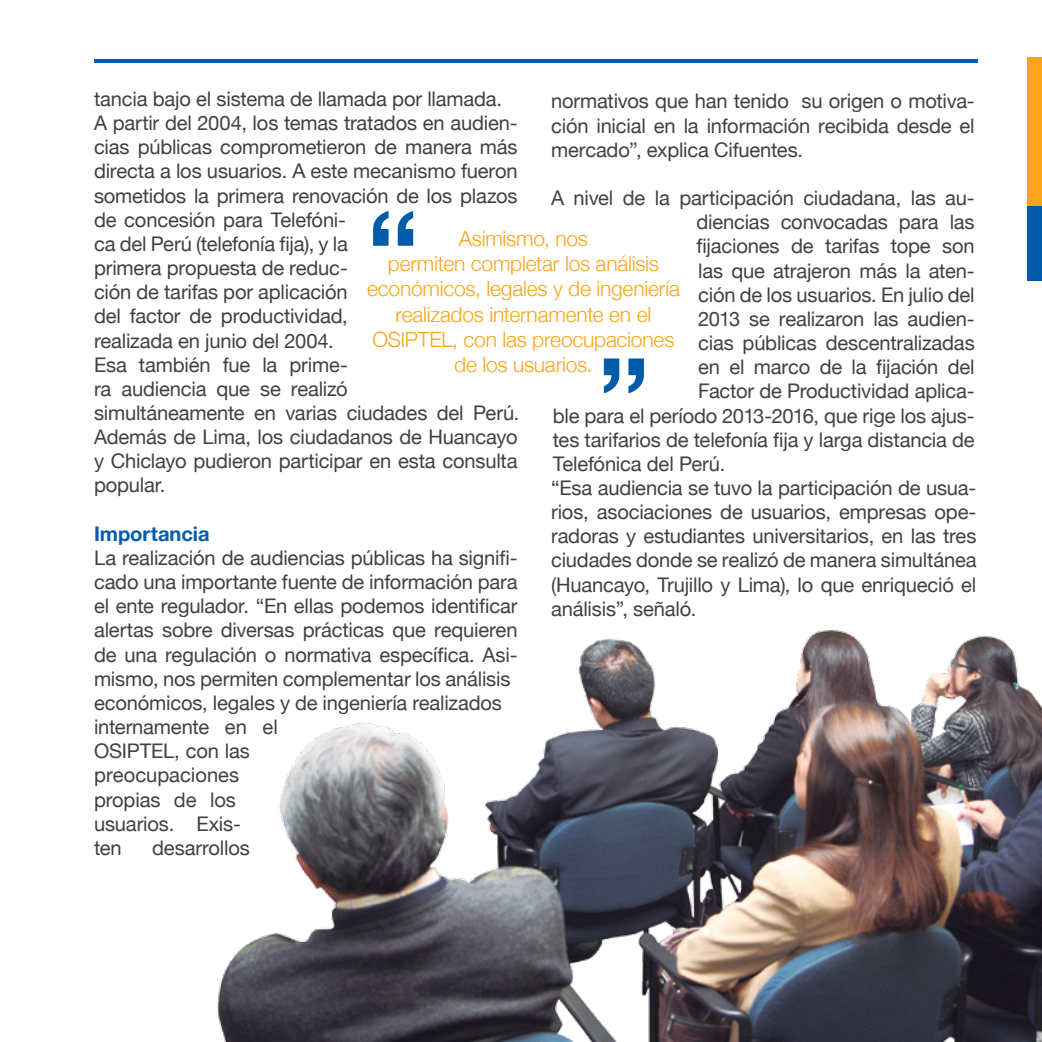
<style>
.page{position:relative;width:1042px;height:1042px;background:#fff}
.page>*{position:absolute;margin:0;border:0;box-sizing:border-box;transform-origin:0 0}
.t1{font:300 21px/25.2px "Helvetica Neue";letter-spacing:-.01em;color:#faa41a;text-align:center}
.t2{font:20.12px/24.2px "Helvetica Neue";letter-spacing:-.01em;color:#414042}
.t3{font:700 20.12px "Helvetica Neue";color:#005cab}
</style>
<div class="page">
<div style="left:1027px;top:57px;width:15px;height:223px;background:#faa41a"></div>
<div style="left:1027px;top:206px;width:15px;height:74px;background:#005cab"></div>
<svg style="left:373px;top:211px;width:40px;height:35px"></svg>
<hr style="left:94px;top:60px;width:883px;height:3px;background:#005cab">
<img style="left:217px;top:358px;width:825px;height:684px">
<p class="t2" style="left:94px;top:85px;width:427px">tancia bajo el sistema de llamada por llamada.<br>A partir del 2004, los temas tratados en audien&shy;cias públicas comprometieron de manera más directa a los usuarios. A este mecanismo fueron sometidos la primera renovación de los plazos de concesión para Telefóni-<br>ca del Perú (telefonía fija), y la<br>primera propuesta de reduc-<br>ción de tarifas por aplicación<br>del factor de productividad,<br>realizada en junio del 2004.<br>Esa también fue la prime-<br>ra audiencia que se realizó<br>simultáneamente en varias ciudades del Perú.<br>Además de Lima, los ciudadanos de Huancayo y Chiclayo pudieron participar en esta consulta popular.</p>
<p class="t3" style="left:94px;top:515px;width:117px">Importancia</p>
<p class="t2" style="left:94px;top:544px;width:425px">La realización de audiencias públicas ha signifi&shy;cado una importante fuente de información para el ente regulador. “En ellas podemos identificar alertas sobre diversas prácticas que requieren de una regulación o normativa específica. Asi&shy;mismo, nos permiten complementar los análisis económicos, legales y de ingeniería realizados internamente en el<br>OSIPTEL, con las<br>preocupaciones<br>propias de los<br>usuarios. Exis-<br>ten</p>
<p class="t2" style="left:551px;top:88px;width:425px;text-align:justify">normativos que han tenido su origen o motiva&shy;ción inicial en la información recibida desde el mercado”, explica Cifuentes.</p>
<p class="t2" style="left:551px;top:184px;width:425px">A nivel de la participación ciudadana, las au-</p>
<p class="t2" style="left:696px;top:209px;width:280px">diencias convocadas para las</p>
<p class="t2" style="left:696px;top:233px;width:280px">fijaciones de tarifas tope son</p>
<p class="t2" style="left:698px;top:257px;width:278px">las que atrajeron más la aten-</p>
<p class="t2" style="left:698px;top:281px;width:278px">ción de los usuarios. En julio del</p>
<p class="t2" style="left:698px;top:305px;width:278px">2013 se realizaron las audien-</p>
<p class="t2" style="left:698px;top:329px;width:278px">cias públicas descentralizadas</p>
<p class="t2" style="left:698px;top:353px;width:278px">en el marco de la fijación del</p>
<p class="t2" style="left:698px;top:378px;width:278px">Factor de Productividad aplica-</p>
<p class="t2" style="left:553px;top:402px;width:423px">ble para el período 2013-2016, que rige los ajus-</p>
<p class="t2" style="left:553px;top:426px;width:423px">tes tarifarios de telefonía fija y larga distancia de</p>
<p class="t2" style="left:553px;top:450px;width:174px">Telefónica del Perú.</p>
<p class="t2" style="left:551px;top:474px;width:427px">“Esa audiencia se tuvo la participación de usua-</p>
<p class="t2" style="left:551px;top:498px;width:427px">rios, asociaciones de usuarios, empresas ope-</p>
<p class="t2" style="left:551px;top:522px;width:427px">radoras y estudiantes universitarios, en las tres</p>
<p class="t2" style="left:551px;top:547px;width:427px">ciudades donde se realizó de manera simultánea</p>
<p class="t2" style="left:551px;top:571px;width:427px">(Huancayo, Trujillo y Lima), lo que enriqueció el</p>
<p class="t2" style="left:551px;top:595px;width:147px">análisis”, señaló.</p>
<p class="t1" style="left:367px;top:225px;width:314px">Asimismo, nos<br>permiten completar los análisis económicos, legales y de ingeniería realizados internamente en el<br>OSIPTEL, con las preocupaciones de los usuarios.</p>
<p class="t2" style="left:152px;top:834px;width:99px">desarrollos</p>
</div>
